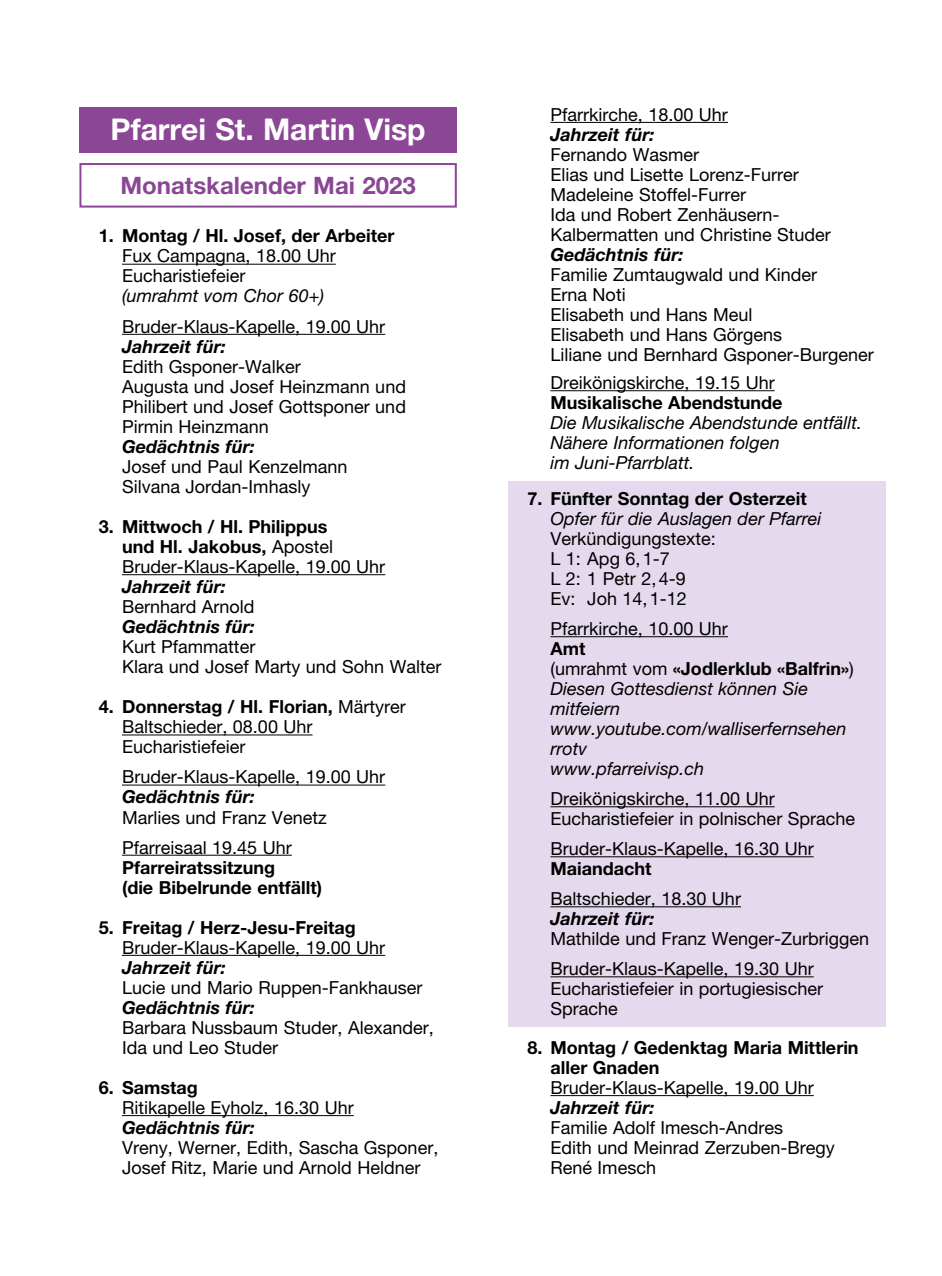
<style>
.page{position:relative;width:942px;height:1276px;background:#fff}
.page>*{position:absolute;margin:0;border:0;box-sizing:border-box;transform-origin:0 0}
.t1{font:700 30px "Helvetica Neue LT Pro";color:#fff}
.t2{font:700 24px "Helvetica Neue LT Pro";color:#8b4695}
.t3{font:18px/20px "Helvetica Neue LT Pro";color:#000}
.t4{font:700 18px/20px "Helvetica Neue LT Pro";color:#000}
.t5{font:italic 18px/20px "Helvetica Neue LT Pro";color:#000}
.t6{font:italic 700 18px "Helvetica Neue LT Pro";color:#000}
.s1{font-weight:400}
.s2{font-weight:700}
.s3{font-weight:700;font-style:normal}
.s4{font-style:normal}
</style>
<div class="page">
<hr style="left:122px;top:264px;width:213px;height:1px;background:#000">
<hr style="left:122px;top:334px;width:263px;height:1px;background:#000">
<hr style="left:122px;top:574px;width:263px;height:1px;background:#000">
<hr style="left:122px;top:734px;width:190px;height:1px;background:#000">
<hr style="left:122px;top:784px;width:263px;height:1px;background:#000">
<hr style="left:122px;top:854px;width:170px;height:1px;background:#000">
<hr style="left:122px;top:955px;width:263px;height:1px;background:#000">
<hr style="left:122px;top:1115px;width:231px;height:1px;background:#000">
<hr style="left:550px;top:122px;width:177px;height:1px;background:#000">
<hr style="left:550px;top:390px;width:224px;height:1px;background:#000">
<hr style="left:550px;top:1095px;width:263px;height:1px;background:#000">
<div style="left:79px;top:108px;width:377px;height:45px;background:#8b4695"></div>
<div style="left:79px;top:163px;width:377px;height:45px;border:2px solid #8b4695"></div>
<div style="left:507px;top:480px;width:377px;height:546px;background:#e5daed"></div>
<hr style="left:550px;top:636px;width:177px;height:1px;background:#000">
<hr style="left:550px;top:806px;width:224px;height:1px;background:#000">
<hr style="left:550px;top:856px;width:263px;height:1px;background:#000">
<hr style="left:550px;top:906px;width:190px;height:1px;background:#000">
<hr style="left:550px;top:976px;width:263px;height:1px;background:#000">
<h1 class="t1" style="left:111px;top:111px;width:316px">Pfarrei St. Martin Visp</h1>
<h2 class="t2" style="left:120px;top:170px;width:297px">Monatskalender Mai 2023</h2>
<p class="t4" style="left:99px;top:225px;width:297px">1. Montag / Hl. Josef, der Arbeiter</p>
<p class="t3" style="left:122px;top:246px;width:215px">Fux Campagna, 18.00 Uhr<br>Eucharistiefeier</p>
<p class="t5" style="left:122px;top:286px;width:204px">(umrahmt vom Chor 60+)</p>
<p class="t3" style="left:122px;top:316px;width:265px">Bruder-Klaus-Kapelle, 19.00 Uhr</p>
<p class="t6" style="left:122px;top:335px;width:105px">Jahrzeit für:</p>
<p class="t3" style="left:122px;top:356px;width:285px">Edith Gsponer-Walker<br>Augusta und Josef Heinzmann und<br>Philibert und Josef Gottsponer und<br>Pirmin Heinzmann</p>
<p class="t6" style="left:122px;top:435px;width:134px">Gedächtnis für:</p>
<p class="t3" style="left:122px;top:456px;width:227px">Josef und Paul Kenzelmann<br>Silvana Jordan-Imhasly</p>
<p class="t4" style="left:122px;top:516px;width:265px;text-indent:-23px">3. Mittwoch / Hl. Philippus<br>und Hl. Jakobus, <span class="s1">Apostel<br>Bruder-Klaus-Kapelle, 19.00 Uhr</span></p>
<p class="t6" style="left:122px;top:575px;width:105px">Jahrzeit für:</p>
<p class="t3" style="left:122px;top:596px;width:134px">Bernhard Arnold</p>
<p class="t6" style="left:122px;top:615px;width:134px">Gedächtnis für:</p>
<p class="t3" style="left:122px;top:636px;width:321px">Kurt Pfammatter<br>Klara und Josef Marty und Sohn Walter</p>
<p class="t3" style="left:122px;top:696px;width:285px;text-indent:-23px"><span class="s2">4. Donnerstag / Hl. Florian,</span> Märtyrer<br>Baltschieder, 08.00 Uhr<br>Eucharistiefeier</p>
<p class="t3" style="left:122px;top:767px;width:265px">Bruder-Klaus-Kapelle, 19.00 Uhr</p>
<p class="t6" style="left:122px;top:786px;width:134px">Gedächtnis für:</p>
<p class="t3" style="left:122px;top:802px;width:206px;line-height:30px">Marlies und Franz Venetz<br>Pfarreisaal 19.45 Uhr</p>
<p class="t4" style="left:122px;top:857px;width:201px">Pfarreiratssitzung<br>(die Bibelrunde entfällt)</p>
<p class="t4" style="left:99px;top:917px;width:258px">5. Freitag / Herz-Jesu-Freitag</p>
<p class="t3" style="left:122px;top:937px;width:265px">Bruder-Klaus-Kapelle, 19.00 Uhr</p>
<p class="t6" style="left:122px;top:956px;width:105px">Jahrzeit für:</p>
<p class="t3" style="left:122px;top:977px;width:302px">Lucie und Mario Ruppen-Fankhauser</p>
<p class="t6" style="left:122px;top:996px;width:134px">Gedächtnis für:</p>
<p class="t3" style="left:122px;top:1017px;width:313px">Barbara Nussbaum Studer, Alexander,<br>Ida und Leo Studer</p>
<p class="t4" style="left:99px;top:1077px;width:100px">6. Samstag</p>
<p class="t3" style="left:122px;top:1097px;width:233px">Ritikapelle Eyholz, 16.30 Uhr</p>
<p class="t6" style="left:122px;top:1116px;width:134px">Gedächtnis für:</p>
<p class="t3" style="left:122px;top:1137px;width:318px">Vreny, Werner, Edith, Sascha Gsponer,<br>Josef Ritz, Marie und Arnold Heldner</p>
<p class="t3" style="left:550px;top:104px;width:179px">Pfarrkirche, 18.00 Uhr</p>
<p class="t6" style="left:550px;top:123px;width:105px">Jahrzeit für:</p>
<p class="t3" style="left:550px;top:144px;width:282px">Fernando Wasmer<br>Elias und Lisette Lorenz-Furrer<br>Madeleine Stoffel-Furrer<br>Ida und Robert Zenhäusern-<br>Kalbermatten und Christine Studer</p>
<p class="t6" style="left:550px;top:243px;width:134px">Gedächtnis für:</p>
<p class="t3" style="left:550px;top:264px;width:325px">Familie Zumtaugwald und Kinder<br>Erna Noti<br>Elisabeth und Hans Meul<br>Elisabeth und Hans Görgens<br>Liliane und Bernhard Gsponer-Burgener</p>
<p class="t3" style="left:550px;top:372px;width:226px">Dreikönigskirche, 19.15 Uhr</p>
<p class="t4" style="left:550px;top:392px;width:233px">Musikalische Abendstunde</p>
<p class="t5" style="left:550px;top:412px;width:313px">Die Musikalische Abendstunde entfällt.<br>Nähere Informationen folgen<br>im Juni-Pfarrblatt.</p>
<p class="t4" style="left:527px;top:488px;width:281px">7. Fünfter Sonntag der Osterzeit</p>
<p class="t5" style="left:550px;top:508px;width:272px">Opfer für die Auslagen der Pfarrei</p>
<p class="t3" style="left:550px;top:528px;width:167px">Verkündigungstexte:<br>L 1: Apg 6,1-7<br>L 2: 1 Petr 2,4-9<br>Ev: Joh 14,1-12</p>
<p class="t3" style="left:550px;top:618px;width:179px">Pfarrkirche, 10.00 Uhr</p>
<p class="t5" style="left:550px;top:638px;width:305px"><span class="s3">Amt<br></span><span class="s4">(umrahmt vom</span> <span class="s3">«Jodlerklub «Balfrin»</span><span class="s4">)<br></span>Diesen Gottesdienst können Sie mitfeiern www.youtube.com/walliserfernsehen rrotv<br>www.pfarreivisp.ch</p>
<p class="t3" style="left:550px;top:788px;width:306px">Dreikönigskirche, 11.00 Uhr<br>Eucharistiefeier in polnischer Sprache</p>
<p class="t3" style="left:550px;top:838px;width:265px">Bruder-Klaus-Kapelle, 16.30 Uhr</p>
<p class="t4" style="left:550px;top:858px;width:102px">Maiandacht</p>
<p class="t3" style="left:550px;top:888px;width:192px">Baltschieder, 18.30 Uhr</p>
<p class="t6" style="left:550px;top:907px;width:105px">Jahrzeit für:</p>
<p class="t3" style="left:550px;top:923px;width:320px;line-height:30px">Mathilde und Franz Wenger-Zurbriggen<br>Bruder-Klaus-Kapelle, 19.30 Uhr</p>
<p class="t3" style="left:550px;top:978px;width:274px">Eucharistiefeier in portugiesischer<br>Sprache</p>
<p class="t4" style="left:550px;top:1037px;width:309px;text-indent:-23px">8. Montag / Gedenktag Maria Mittlerin aller Gnaden</p>
<p class="t3" style="left:550px;top:1077px;width:265px">Bruder-Klaus-Kapelle, 19.00 Uhr</p>
<p class="t6" style="left:550px;top:1096px;width:105px">Jahrzeit für:</p>
<p class="t3" style="left:550px;top:1117px;width:286px">Familie Adolf Imesch-Andres<br>Edith und Meinrad Zerzuben-Bregy<br>René Imesch</p>
</div>
